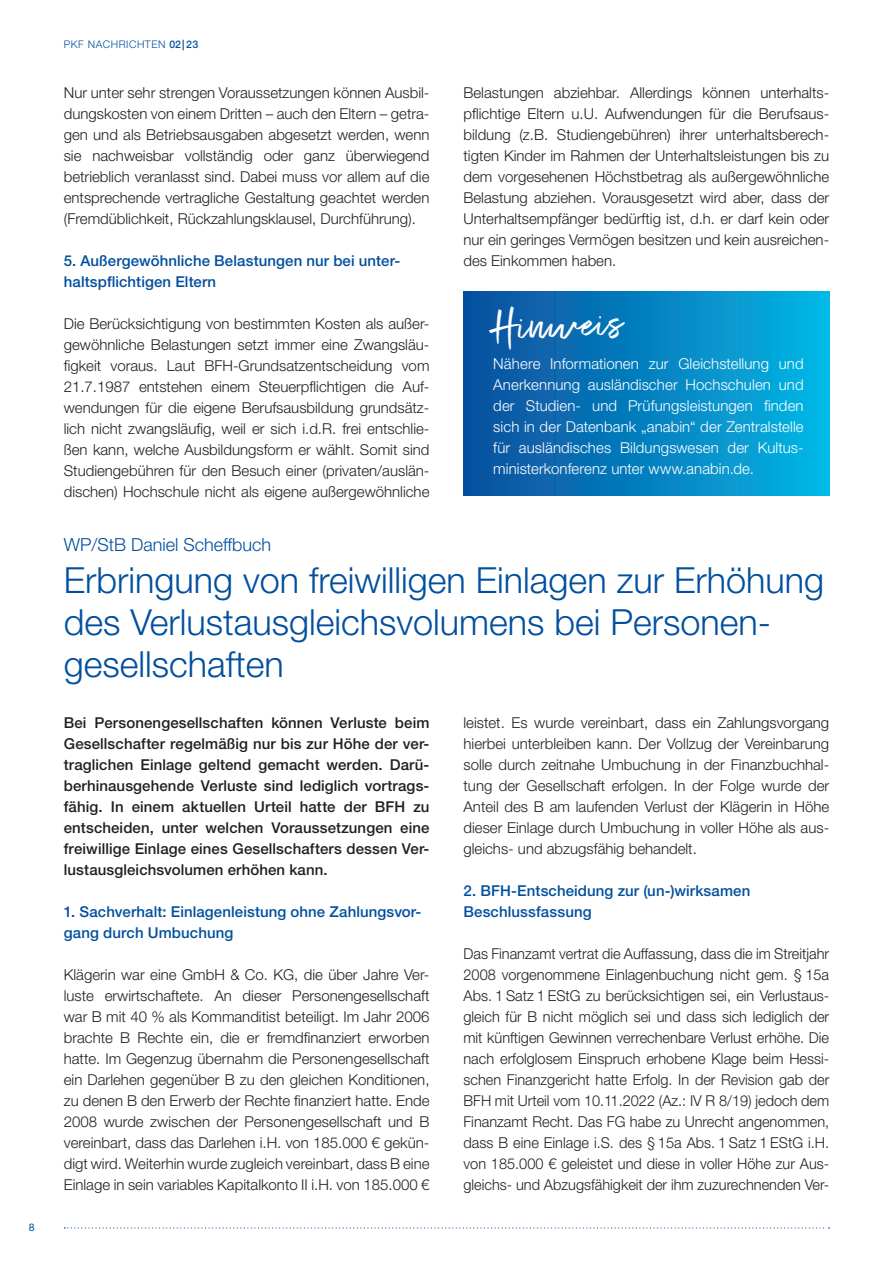
<style>
.page{position:relative;width:893px;height:1263px;background:#fff}
.page>*{position:absolute;margin:0;border:0;box-sizing:border-box;transform-origin:0 0}
.Empfehlung{font:46.5px "Exceptional";color:#fff}
.Headline{font:300 36px/42px "Helvetica Neue LT Std";color:#014f9e}
.Autor{font:300 18px "Helvetica Neue LT Std";color:#014f9e}
.Copy_Fließtext{font:300 15px/21px "Helvetica Neue LT Std";color:#231f20;text-align:justify}
.Copy_Fließtext-2{font:500 15px/21px "Helvetica Neue LT Std";letter-spacing:.01em;color:#231f20;text-align:justify}
.Empfehlung-2{font:300 15px/21px "Helvetica Neue LT Std";letter-spacing:.005em;color:#fff}
.Zwischentitel{font:500 15px/21px "Helvetica Neue LT Std";letter-spacing:.01em;color:#014f9e}
.t1{font:300 10.5px "Helvetica Neue LT Std";letter-spacing:.05em;color:#014f9e}
.t2{font:10.5px "Helvetica Neue LT Std";color:#014f9e}
.s1{font-weight:500}
</style>
<div class="page">
<svg style="left:64px;top:1227px;width:766px;height:1px"></svg>
<div style="left:463px;top:292px;width:366px;height:204px;background:linear-gradient(to right,#0a4c9b,#03b6e5)"></div>
<p class="t2" style="left:29px;top:1220px;width:7px">8</p>
<p class="t1" style="left:64px;top:38px;width:136px">PKF NACHRICHTEN <span class="s1">02 | 23</span></p>
<p class="Copy_Fließtext" style="left:64px;top:81px;width:367px">Nur unter sehr strengen Voraussetzungen können Ausbil&shy;dungskosten von einem Dritten – auch den Eltern – getra&shy;gen und als Betriebsausgaben abgesetzt werden, wenn sie nachweisbar vollständig oder ganz überwiegend betrieblich veranlasst sind. Dabei muss vor allem auf die entsprechende vertragliche Gestaltung geachtet werden (Fremdüblichkeit, Rückzahlungsklausel, Durchführung).</p>
<p class="Zwischentitel" style="left:64px;top:250px;width:338px">5. Außergewöhnliche Belastungen nur bei unter&shy;haltspflichtigen Eltern</p>
<p class="Copy_Fließtext" style="left:64px;top:312px;width:367px">Die Berücksichtigung von bestimmten Kosten als außer&shy;gewöhnliche Belastungen setzt immer eine Zwangsläu&shy;figkeit voraus. Laut BFH-Grundsatzentscheidung vom 21.7.1987 entstehen einem Steuerpflichtigen die Auf&shy;wendungen für die eigene Berufsausbildung grundsätz&shy;lich nicht zwangsläufig, weil er sich i.d.R. frei entschlie&shy;ßen kann, welche Ausbildungsform er wählt. Somit sind Studiengebühren für den Besuch einer (privaten/auslän&shy;dischen) Hochschule nicht als eigene außergewöhnliche</p>
<p class="Copy_Fließtext" style="left:463px;top:81px;width:367px">Belastungen abziehbar. Allerdings können unterhalts&shy;pflichtige Eltern u.U. Aufwendungen für die Berufsaus&shy;bildung (z.B. Studiengebühren) ihrer unterhaltsberech&shy;tigten Kinder im Rahmen der Unterhaltsleistungen bis zu dem vorgesehenen Höchstbetrag als außergewöhnliche Belastung abziehen. Vorausgesetzt wird aber, dass der Unterhaltsempfänger bedürftig ist, d.h. er darf kein oder nur ein geringes Vermögen besitzen und kein ausreichen&shy;des Einkommen haben.</p>
<p class="Empfehlung" style="left:493px;top:293px;width:131px;rotate:-2deg">Hinweis</p>
<p class="Empfehlung-2" style="left:493px;top:352px;width:312px">Nähere Informationen zur Gleichstellung und Anerkennung ausländischer Hochschulen und der Studien- und Prüfungsleistungen finden sich in der Datenbank „anabin“ der Zentralstelle für ausländisches Bildungswesen der Kultus&shy;ministerkonferenz unter www.anabin.de.</p>
<p class="Autor" style="left:64px;top:533px;width:209px">WP/StB Daniel Scheffbuch</p>
<p class="Headline" style="left:64px;top:558px;width:762px">Erbringung von freiwilligen Einlagen zur Erhöhung des Verlustausgleichsvolumens bei Personen&shy;gesellschaften</p>
<p class="Copy_Fließtext-2" style="left:64px;top:712px;width:367px">Bei Personengesellschaften können Verluste beim Gesellschafter regelmäßig nur bis zur Höhe der ver&shy;traglichen Einlage geltend gemacht werden. Darü&shy;berhinausgehende Verluste sind lediglich vortrags&shy;fähig. In einem aktuellen Urteil hatte der BFH zu entscheiden, unter welchen Voraussetzungen eine freiwillige Einlage eines Gesellschafters dessen Ver&shy;lustausgleichsvolumen erhöhen kann.</p>
<p class="Zwischentitel" style="left:64px;top:901px;width:359px">1. Sachverhalt: Einlagenleistung ohne Zahlungsvor&shy;gang durch Umbuchung</p>
<p class="Copy_Fließtext" style="left:64px;top:963px;width:367px">Klägerin war eine GmbH &amp; Co. KG, die über Jahre Ver&shy;luste erwirtschaftete. An dieser Personengesellschaft war B mit 40 % als Kommanditist beteiligt. Im Jahr 2006 brachte B Rechte ein, die er fremdfinanziert erworben hatte. Im Gegenzug übernahm die Personengesellschaft ein Darlehen gegenüber B zu den gleichen Konditionen, zu denen B den Erwerb der Rechte finanziert hatte. Ende 2008 wurde zwischen der Personengesellschaft und B vereinbart, dass das Darlehen i.H. von 185.000 € gekün&shy;digt wird. Weiterhin wurde zugleich vereinbart, dass B eine Einlage in sein variables Kapitalkonto II i.H. von 185.000 €</p>
<p class="Copy_Fließtext" style="left:463px;top:711px;width:367px">leistet. Es wurde vereinbart, dass ein Zahlungsvorgang hierbei unterbleiben kann. Der Vollzug der Vereinbarung solle durch zeitnahe Umbuchung in der Finanzbuchhal&shy;tung der Gesellschaft erfolgen. In der Folge wurde der Anteil des B am laufenden Verlust der Klägerin in Höhe dieser Einlage durch Umbuchung in voller Höhe als aus&shy;gleichs- und abzugsfähig behandelt.</p>
<p class="Zwischentitel" style="left:463px;top:880px;width:288px">2. BFH-Entscheidung zur (un-)wirksamen<br>Beschlussfassung</p>
<p class="Copy_Fließtext" style="left:463px;top:942px;width:367px">Das Finanzamt vertrat die Auffassung, dass die im Streitjahr 2008 vorgenommene Einlagenbuchung nicht gem. § 15a Abs. 1 Satz 1 EStG zu berücksichtigen sei, ein Verlustaus&shy;gleich für B nicht möglich sei und dass sich lediglich der mit künftigen Gewinnen verrechenbare Verlust erhöhe. Die nach erfolglosem Einspruch erhobene Klage beim Hessi&shy;schen Finanzgericht hatte Erfolg. In der Revision gab der BFH mit Urteil vom 10.11.2022 (Az.: IV R 8/19) jedoch dem Finanzamt Recht. Das FG habe zu Unrecht angenommen, dass B eine Einlage i.S. des § 15a Abs. 1 Satz 1 EStG i.H. von 185.000 € geleistet und diese in voller Höhe zur Aus&shy;gleichs- und Abzugsfähigkeit der ihm zuzurechnenden Ver-</p>
</div>
